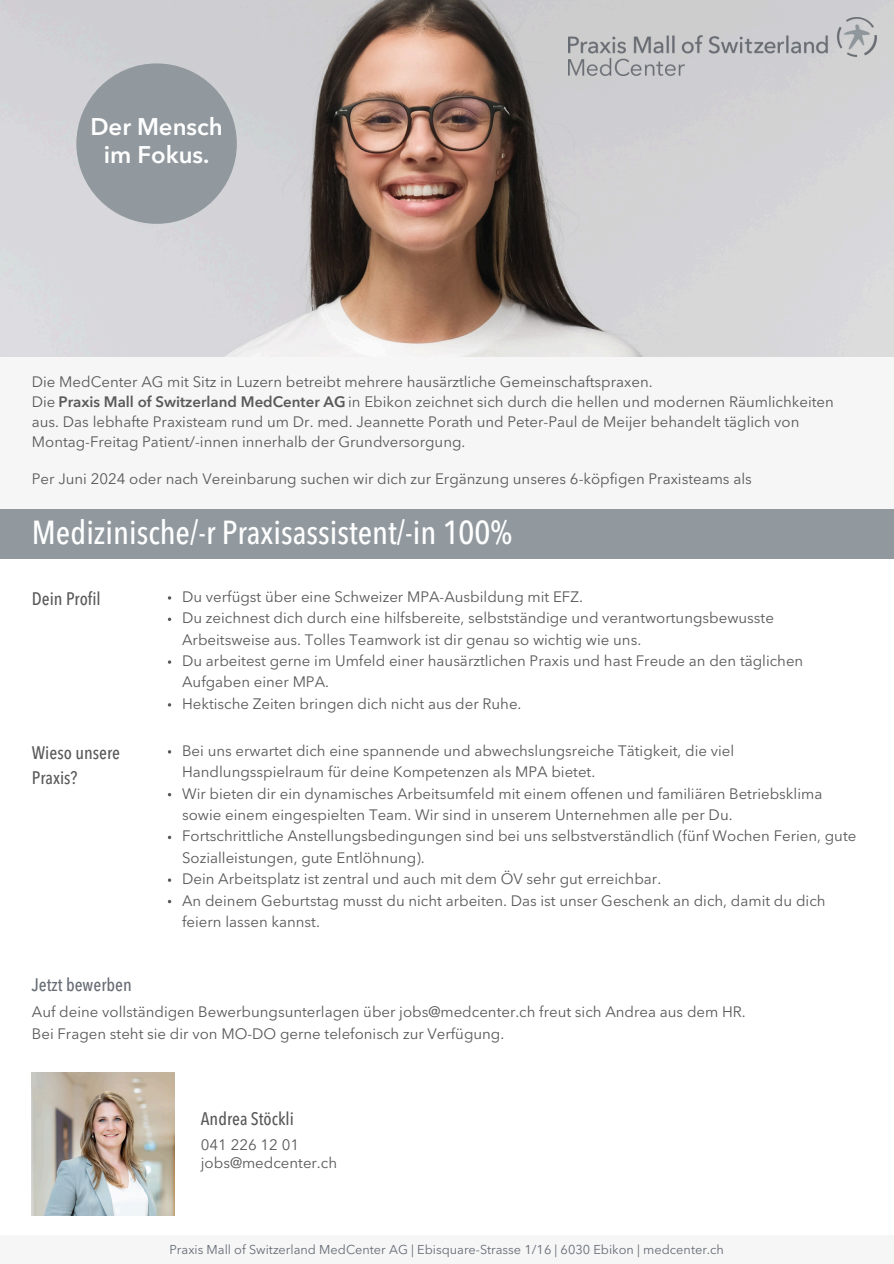
<style>
.page{position:relative;width:894px;height:1264px;background:#fff}
.page>*{position:absolute;margin:0;border:0;box-sizing:border-box;transform-origin:0 0}
.t1{font:500 condensed 33px "Avenir Next LT Pro";color:#fff}
.t2{font:600 23.85px/27.9px "Avenir Next LT Pro";color:#fff;text-align:center}
.t3{font:500 condensed 18px/24.8px "Avenir Next LT Pro";color:#595959}
.t4{font:500 condensed 18px "Avenir Next LT Pro";color:#666c75}
.t5{font:15px/21.3px "Avenir Next LT Pro";color:#595959}
.t6{font:12.75px "Avenir Next LT Pro";color:#666c75}
.s1{font-weight:600}
</style>
<div class="page">
<img style="left:0;top:0;width:893px;height:356px">
<div style="left:0;top:356px;width:893px;height:168px;background:#f6f6f7"></div>
<div style="left:0;top:509px;width:893px;height:50px;background:#91999f"></div>
<img style="left:32px;top:1072px;width:142px;height:143px">
<div style="left:0;top:1235px;width:893px;height:28px;background:#f6f6f7"></div>
<div style="left:76px;top:63px;width:161px;height:161px;background:#91999f;border-radius:50%"></div>
<img style="left:568px;top:17px;width:308px;height:59px">
<svg style="left:168px;top:617px;width:3px;height:4px"></svg>
<p class="t2" style="left:90px;top:115px;width:134px">Der Mensch im Fokus.</p>
<h3 class="t5" style="left:32px;top:372px;width:803px;line-height:20.2px">Die MedCenter AG mit Sitz in Luzern betreibt mehrere hausärztliche Gemeinschaftspraxen.<br>Die <span class="s1">Praxis Mall of Switzerland MedCenter AG</span> in Ebikon zeichnet sich durch die hellen und modernen Räumlichkeiten aus. Das lebhafte Praxisteam rund um Dr. med. Jeannette Porath und Peter-Paul de Meijer behandelt täglich von Montag-Freitag Patient/-innen innerhalb der Grundversorgung.</h3>
<p class="t5" style="left:32px;top:469px;width:721px">Per Juni 2024 oder nach Vereinbarung suchen wir dich zur Ergänzung unseres 6-köpfigen Praxisteams als</p>
<p class="t1" style="left:32px;top:519px;width:481px">Medizinische/-r Praxisassistent/-in 100%</p>
<p class="t3" style="left:32px;top:588px;width:70px">Dein Profil</p>
<p class="t3" style="left:32px;top:742px;width:90px">Wieso unsere<br>Praxis?</p>
<p class="t5" style="left:182px;top:587px;width:402px">Du verfügst über eine Schweizer MPA-Ausbildung mit EFZ.</p>
<p class="t5" style="left:182px;top:608px;width:593px">Du zeichnest dich durch eine hilfsbereite, selbstständige und verantwortungsbewusste<br>Arbeitsweise aus. Tolles Teamwork ist dir genau so wichtig wie uns.</p>
<p class="t5" style="left:182px;top:651px;width:622px">Du arbeitest gerne im Umfeld einer hausärztlichen Praxis und hast Freude an den täglichen<br>Aufgaben einer MPA.</p>
<h3 class="t5" style="left:182px;top:694px;width:341px">Hektische Zeiten bringen dich nicht aus der Ruhe.</h3>
<h5 class="t5" style="left:182px;top:741px;width:553px">Bei uns erwartet dich eine spannende und abwechslungsreiche Tätigkeit, die viel<br>Handlungsspielraum für deine Kompetenzen als MPA bietet.</h5>
<p class="t5" style="left:182px;top:784px;width:641px">Wir bieten dir ein dynamisches Arbeitsumfeld mit einem offenen und familiären Betriebsklima sowie einem eingespielten Team. Wir sind in unserem Unternehmen alle per Du.</p>
<h3 class="t5" style="left:182px;top:826px;width:675px">Fortschrittliche Anstellungsbedingungen sind bei uns selbstverständlich (fünf Wochen Ferien, gute<br>Sozialleistungen, gute Entlöhnung).</h3>
<h5 class="t5" style="left:182px;top:869px;width:480px">Dein Arbeitsplatz ist zentral und auch mit dem ÖV sehr gut erreichbar.</h5>
<p class="t5" style="left:182px;top:891px;width:644px">An deinem Geburtstag musst du nicht arbeiten. Das ist unser Geschenk an dich, damit du dich feiern lassen kannst.</p>
<h5 class="t4" style="left:32px;top:977px;width:101px">Jetzt bewerben</h5>
<h4 class="t5" style="left:32px;top:1002px;width:715px">Auf deine vollständigen Bewerbungsunterlagen über jobs@medcenter.ch freut sich Andrea aus dem HR.<br>Bei Fragen steht sie dir von MO-DO gerne telefonisch zur Verfügung.</h4>
<h5 class="t3" style="left:201px;top:1108px;width:95px">Andrea Stöckli</h5>
<h1 class="t5" style="left:201px;top:1136px;width:138px;line-height:18px">041 226 12 01 jobs@medcenter.ch</h1>
<h3 class="t6" style="left:169px;top:1244px;width:556px">Praxis Mall of Switzerland MedCenter AG | Ebisquare-Strasse 1/16 | 6030 Ebikon | medcenter.ch</h3>
</div>
